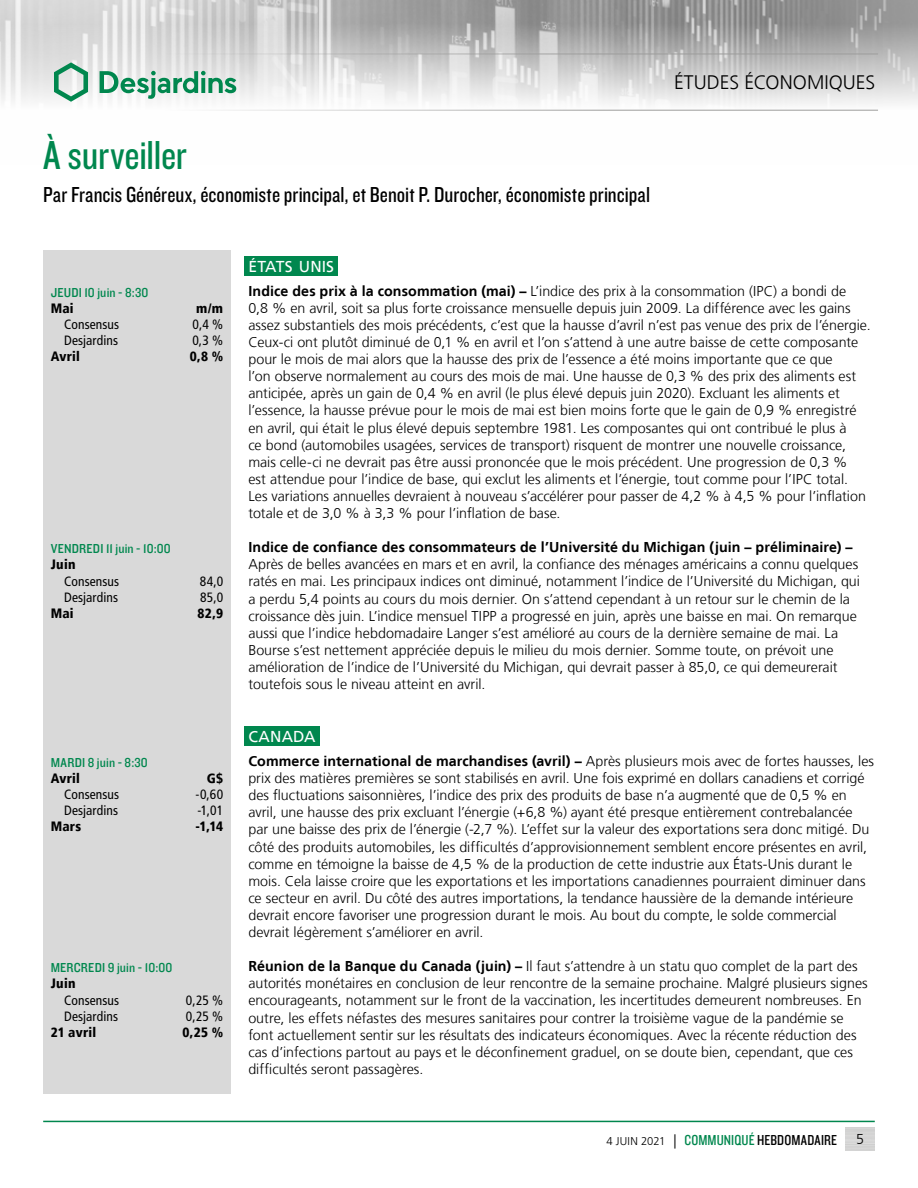
<style>
.page{position:relative;width:918px;height:1188px;background:#fff}
.page>*{position:absolute;margin:0;border:0;box-sizing:border-box;transform-origin:0 0}
.t1{font:42px "Knockout 29 Junior Ltweight";letter-spacing:-.005em;color:#00874e}
.t2{font:22.5px "Knockout 29 Junior Ltweight";color:#000}
.t3{font:300 19.5px "Frutiger LT";color:#000}
.t4{font:15.75px "Frutiger LT";letter-spacing:.01em;color:#fff}
.t5{font:15px "Knockout 29 Junior Ltweight";letter-spacing:.005em;color:#000}
.t6{font:300 14.25px/17.1px "Frutiger LT";color:#000}
.t7{font:700 14.25px "Frutiger LT";letter-spacing:.005em;color:#000}
.t8{font:condensed 13.5px "Frutiger LT";letter-spacing:.01em;color:#000}
.t9{font:13.5px "Knockout 30 Junior Welterwt";letter-spacing:.01em;color:#00874e}
.t10{font:900 condensed 13.5px "Frutiger LT";letter-spacing:.02em;color:#000}
.s1{font-weight:700}
.s2{font-family:"Frutiger LT";font-weight:300;font-size:11.25px}
.s3{font-family:"Frutiger LT";font-weight:300;font-size:14.25px}
.s4{color:#00874e}
</style>
<div class="page">
<img style="left:0;top:0;width:918px;height:110px">
<hr style="left:0;top:54px;width:878px;height:1px;background:#9d9d9c">
<hr style="left:0;top:110px;width:878px;height:1px;background:#9d9d9c">
<svg style="left:54px;top:62px;width:34px;height:40px"></svg>
<svg style="left:100px;top:71px;width:136px;height:28px"></svg>
<hr style="left:43px;top:1121px;width:832px;height:1px;background:#00874e">
<div style="left:43px;top:250px;width:188px;height:844px;background:#d9d9d9"></div>
<div style="left:244px;top:256px;width:94px;height:20px;background:#00874e"></div>
<div style="left:244px;top:726px;width:76px;height:20px;background:#00874e"></div>
<h1 class="t1" style="left:43px;top:128px;width:145px">À surveiller</h1>
<h3 class="t2" style="left:43px;top:180px;width:608px">Par Francis Généreux, économiste principal, et Benoit P. Durocher, économiste principal</h3>
<h3 class="t3" style="left:674px;top:72px;width:203px">ÉTUDES ÉCONOMIQUES</h3>
<p class="t9" style="left:51px;top:283px;width:99px">JEUDI 10 juin - 8:30</p>
<p class="t10" style="left:51px;top:300px;width:25px">Mai</p>
<p class="t10" style="left:196px;top:300px;width:28px">m/m</p>
<p class="t8" style="left:64px;top:316px;width:57px">Consensus</p>
<p class="t8" style="left:192px;top:316px;width:32px">0,4 %</p>
<p class="t8" style="left:64px;top:333px;width:55px">Desjardins</p>
<p class="t8" style="left:192px;top:333px;width:32px">0,3 %</p>
<p class="t10" style="left:51px;top:349px;width:31px">Avril</p>
<p class="t10" style="left:190px;top:349px;width:35px">0,8 %</p>
<p class="t9" style="left:51px;top:540px;width:122px">VENDREDI 11 juin - 10:00</p>
<p class="t10" style="left:51px;top:557px;width:26px">Juin</p>
<p class="t8" style="left:64px;top:573px;width:57px">Consensus</p>
<p class="t8" style="left:200px;top:573px;width:25px">84,0</p>
<p class="t8" style="left:64px;top:589px;width:55px">Desjardins</p>
<p class="t8" style="left:200px;top:589px;width:24px">85,0</p>
<p class="t10" style="left:51px;top:605px;width:25px">Mai</p>
<p class="t10" style="left:198px;top:605px;width:27px">82,9</p>
<p class="t9" style="left:51px;top:753px;width:99px">MARDI 8 juin - 8:30</p>
<p class="t10" style="left:51px;top:770px;width:31px">Avril</p>
<p class="t10" style="left:207px;top:770px;width:18px">G$</p>
<p class="t8" style="left:64px;top:787px;width:57px">Consensus</p>
<p class="t8" style="left:195px;top:787px;width:29px">-0,60</p>
<p class="t8" style="left:64px;top:803px;width:55px">Desjardins</p>
<p class="t8" style="left:197px;top:803px;width:27px">-1,01</p>
<p class="t10" style="left:51px;top:819px;width:32px">Mars</p>
<p class="t10" style="left:196px;top:819px;width:29px">-1,14</p>
<p class="t9" style="left:51px;top:959px;width:123px">MERCREDI 9 juin - 10:00</p>
<p class="t10" style="left:51px;top:975px;width:26px">Juin</p>
<p class="t8" style="left:64px;top:992px;width:57px">Consensus</p>
<p class="t8" style="left:186px;top:992px;width:39px">0,25 %</p>
<p class="t8" style="left:64px;top:1008px;width:55px">Desjardins</p>
<p class="t8" style="left:186px;top:1008px;width:39px">0,25 %</p>
<p class="t10" style="left:51px;top:1024px;width:47px">21 avril</p>
<p class="t10" style="left:183px;top:1024px;width:42px">0,25 %</p>
<p class="t4" style="left:248px;top:257px;width:87px">ÉTATS UNIS</p>
<p class="t6" style="left:248px;top:283px;width:624px"><span class="s1">Indice des prix à la consommation (mai) –</span> L’indice des prix à la consommation (IPC) a bondi de<br>0,8 % en avril, soit sa plus forte croissance mensuelle depuis juin 2009. La différence avec les gains assez substantiels des mois précédents, c’est que la hausse d’avril n’est pas venue des prix de l’énergie.<br>Ceux-ci ont plutôt diminué de 0,1 % en avril et l’on s’attend à une autre baisse de cette composante pour le mois de mai alors que la hausse des prix de l’essence a été moins importante que ce que<br>l’on observe normalement au cours des mois de mai. Une hausse de 0,3 % des prix des aliments est anticipée, après un gain de 0,4 % en avril (le plus élevé depuis juin 2020). Excluant les aliments et l’essence, la hausse prévue pour le mois de mai est bien moins forte que le gain de 0,9 % enregistré en avril, qui était le plus élevé depuis septembre 1981. Les composantes qui ont contribué le plus à<br>ce bond (automobiles usagées, services de transport) risquent de montrer une nouvelle croissance, mais celle-ci ne devrait pas être aussi prononcée que le mois précédent. Une progression de 0,3 %<br>est attendue pour l’indice de base, qui exclut les aliments et l’énergie, tout comme pour l’IPC total.</p>
<p class="t6" style="left:248px;top:488px;width:619px">Les variations annuelles devraient à nouveau s’accélérer pour passer de 4,2 % à 4,5 % pour l’inflation totale et de 3,0 % à 3,3 % pour l’inflation de base.</p>
<h5 class="t7" style="left:248px;top:539px;width:606px">Indice de confiance des consommateurs de l’Université du Michigan (juin – préliminaire) –</h5>
<p class="t6" style="left:248px;top:556px;width:611px">Après de belles avancées en mars et en avril, la confiance des ménages américains a connu quelques</p>
<p class="t6" style="left:248px;top:573px;width:613px">ratés en mai. Les principaux indices ont diminué, notamment l’indice de l’Université du Michigan, qui a perdu 5,4 points au cours du mois dernier. On s’attend cependant à un retour sur le chemin de la croissance dès juin. L’indice mensuel TIPP a progressé en juin, après une baisse en mai. On remarque aussi que l’indice hebdomadaire Langer s’est amélioré au cours de la dernière semaine de mai. La Bourse s’est nettement appréciée depuis le milieu du mois dernier. Somme toute, on prévoit une amélioration de l’indice de l’Université du Michigan, qui devrait passer à 85,0, ce qui demeurerait toutefois sous le niveau atteint en avril.</p>
<p class="t4" style="left:248px;top:727px;width:69px">CANADA</p>
<p class="t6" style="left:248px;top:753px;width:627px"><span class="s1">Commerce international de marchandises (avril) –</span> Après plusieurs mois avec de fortes hausses, les prix des matières premières se sont stabilisés en avril. Une fois exprimé en dollars canadiens et corrigé</p>
<p class="t6" style="left:248px;top:787px;width:600px">des fluctuations saisonnières, l’indice des prix des produits de base n’a augmenté que de 0,5 % en</p>
<p class="t6" style="left:248px;top:804px;width:623px">avril, une hausse des prix excluant l’énergie (+6,8 %) ayant été presque entièrement contrebalancée par une baisse des prix de l’énergie (-2,7 %). L’effet sur la valeur des exportations sera donc mitigé. Du</p>
<p class="t6" style="left:248px;top:838px;width:620px">côté des produits automobiles, les difficultés d’approvisionnement semblent encore présentes en avril,</p>
<p class="t6" style="left:248px;top:855px;width:619px">comme en témoigne la baisse de 4,5 % de la production de cette industrie aux États-Unis durant le mois. Cela laisse croire que les exportations et les importations canadiennes pourraient diminuer dans ce secteur en avril. Du côté des autres importations, la tendance haussière de la demande intérieure devrait encore favoriser une progression durant le mois. Au bout du compte, le solde commercial devrait légèrement s’améliorer en avril.</p>
<p class="t6" style="left:248px;top:958px;width:621px"><span class="s1">Réunion de la Banque du Canada (juin) –</span> Il faut s’attendre à un statu quo complet de la part des autorités monétaires en conclusion de leur rencontre de la semaine prochaine. Malgré plusieurs signes encourageants, notamment sur le front de la vaccination, les incertitudes demeurent nombreuses. En outre, les effets néfastes des mesures sanitaires pour contrer la troisième vague de la pandémie se font actuellement sentir sur les résultats des indicateurs économiques. Avec la récente réduction des</p>
<p class="t6" style="left:248px;top:1043px;width:606px">cas d’infections partout au pays et le déconfinement graduel, on se doute bien, cependant, que ces difficultés seront passagères.</p>
<p class="t5" style="left:606px;top:1130px;width:232px"><span class="s2">4 JUIN 2021</span> <span class="s3">|</span> <span class="s4">COMMUNIQUÉ</span> HEBDOMADAIRE</p>
<p class="t6" style="left:856px;top:1131px;width:9px">5</p>
</div>
